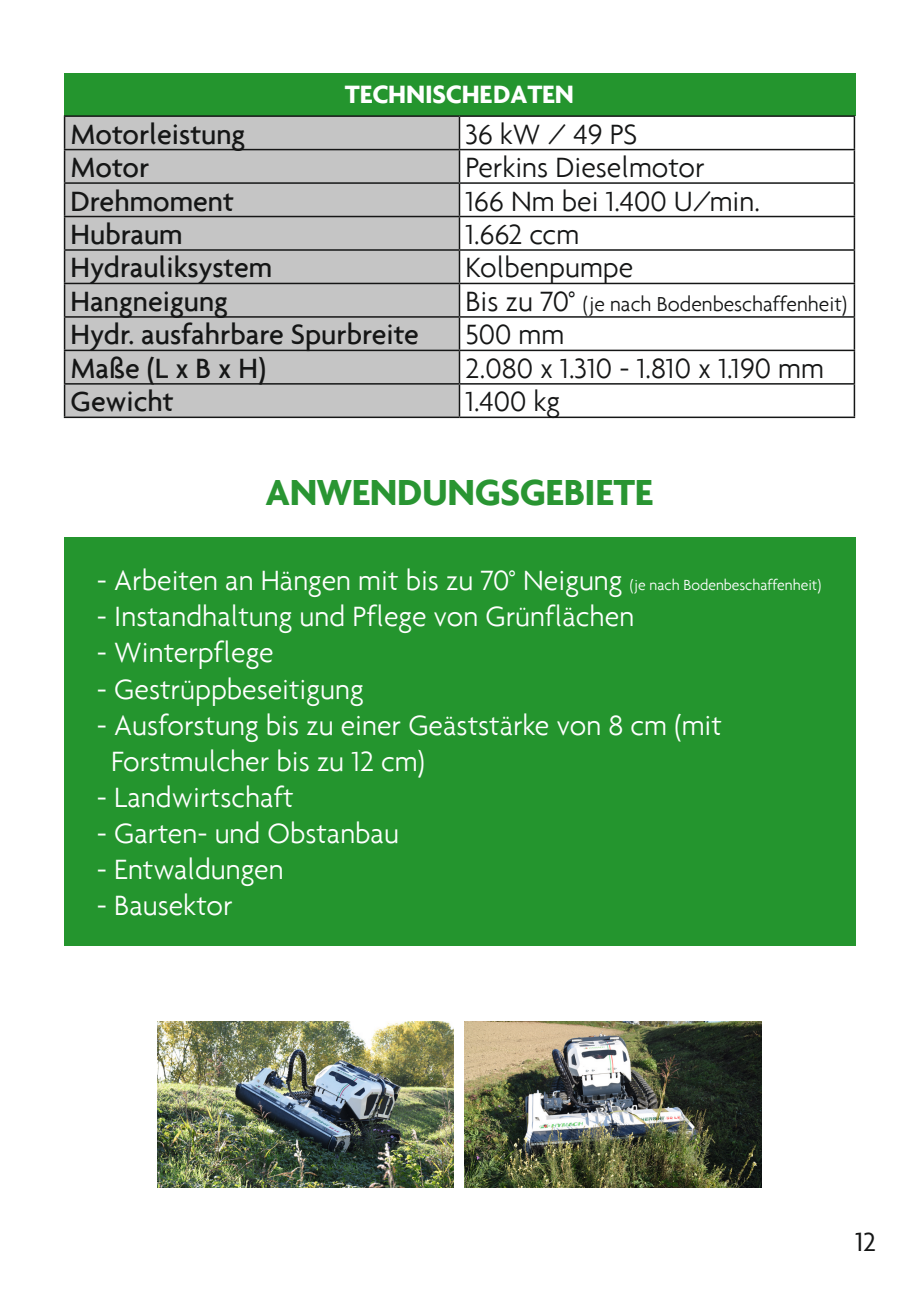
<style>
.page{position:relative;width:919px;height:1289px;background:#fff}
.page>*{position:absolute;margin:0;border:0;box-sizing:border-box;transform-origin:0 0}
.t1{font:700 39px "Agenda";letter-spacing:-.01em;color:#299532}
.t2{font:300 30px "Agenda";color:#fff}
.t3{font:500 30px "Agenda";color:#151616}
.t4{font:300 30px "Agenda";color:#151616}
.t5{font:28.5px "Agenda";color:#151616}
.t6{font:700 27px "Agenda";letter-spacing:-.005em;color:#fff}
.t7{font:300 21.75px "Agenda";color:#151616}
.s1{font-size:30px}
.s2{font-size:15.75px}
</style>
<div class="page">
<img style="left:464px;top:1021px;width:297px;height:166px">
<img style="left:158px;top:1021px;width:295px;height:166px">
<div style="left:64px;top:537px;width:791px;height:408px;background:#24952e"></div>
<div style="left:64px;top:73px;width:791px;height:42px;background:#24952e"></div>
<div style="left:65px;top:117px;width:393px;height:299px;background:#c5c5c5"></div>
<hr style="left:64px;top:115px;width:395px;height:2px;background:#151616">
<hr style="left:64px;top:117px;width:1px;height:32px;background:#151616">
<hr style="left:459px;top:115px;width:396px;height:2px;background:#151616">
<hr style="left:458px;top:117px;width:2px;height:32px;background:#151616">
<hr style="left:853px;top:117px;width:2px;height:32px;background:#151616">
<hr style="left:64px;top:149px;width:395px;height:1px;background:#151616">
<hr style="left:64px;top:150px;width:1px;height:32px;background:#151616">
<hr style="left:459px;top:149px;width:396px;height:1px;background:#151616">
<hr style="left:458px;top:150px;width:2px;height:32px;background:#151616">
<hr style="left:853px;top:150px;width:2px;height:32px;background:#151616">
<hr style="left:64px;top:182px;width:395px;height:2px;background:#151616">
<hr style="left:64px;top:184px;width:1px;height:32px;background:#151616">
<hr style="left:459px;top:182px;width:396px;height:2px;background:#151616">
<hr style="left:458px;top:184px;width:2px;height:32px;background:#151616">
<hr style="left:853px;top:184px;width:2px;height:32px;background:#151616">
<hr style="left:64px;top:216px;width:395px;height:1px;background:#151616">
<hr style="left:64px;top:217px;width:1px;height:32px;background:#151616">
<hr style="left:459px;top:216px;width:396px;height:1px;background:#151616">
<hr style="left:458px;top:217px;width:2px;height:32px;background:#151616">
<hr style="left:853px;top:217px;width:2px;height:32px;background:#151616">
<hr style="left:64px;top:249px;width:395px;height:2px;background:#151616">
<hr style="left:64px;top:251px;width:1px;height:32px;background:#151616">
<hr style="left:459px;top:249px;width:396px;height:2px;background:#151616">
<hr style="left:458px;top:251px;width:2px;height:32px;background:#151616">
<hr style="left:853px;top:251px;width:2px;height:32px;background:#151616">
<hr style="left:64px;top:283px;width:395px;height:1px;background:#151616">
<hr style="left:64px;top:284px;width:1px;height:32px;background:#151616">
<hr style="left:459px;top:283px;width:396px;height:1px;background:#151616">
<hr style="left:458px;top:284px;width:2px;height:32px;background:#151616">
<hr style="left:853px;top:284px;width:2px;height:32px;background:#151616">
<hr style="left:64px;top:316px;width:395px;height:2px;background:#151616">
<hr style="left:64px;top:318px;width:1px;height:31px;background:#151616">
<hr style="left:459px;top:316px;width:396px;height:2px;background:#151616">
<hr style="left:458px;top:318px;width:2px;height:31px;background:#151616">
<hr style="left:853px;top:318px;width:2px;height:31px;background:#151616">
<hr style="left:64px;top:349px;width:395px;height:2px;background:#151616">
<hr style="left:64px;top:351px;width:1px;height:32px;background:#151616">
<hr style="left:459px;top:349px;width:396px;height:2px;background:#151616">
<hr style="left:458px;top:351px;width:2px;height:32px;background:#151616">
<hr style="left:853px;top:351px;width:2px;height:32px;background:#151616">
<hr style="left:64px;top:383px;width:395px;height:1px;background:#151616">
<hr style="left:64px;top:384px;width:1px;height:32px;background:#151616">
<hr style="left:459px;top:383px;width:396px;height:1px;background:#151616">
<hr style="left:458px;top:384px;width:2px;height:32px;background:#151616">
<hr style="left:853px;top:384px;width:2px;height:32px;background:#151616">
<hr style="left:64px;top:416px;width:395px;height:2px;background:#151616">
<hr style="left:459px;top:416px;width:396px;height:2px;background:#151616">
<p class="t6" style="left:345px;top:77px;width:231px">TECHNISCHE DATEN</p>
<p class="t3" style="left:71px;top:116px;width:176px">Motorleistung</p>
<p class="t4" style="left:465px;top:116px;width:173px">36 kW / 49 PS</p>
<p class="t3" style="left:71px;top:149px;width:80px">Motor</p>
<p class="t4" style="left:465px;top:150px;width:241px">Perkins Dieselmotor</p>
<p class="t3" style="left:71px;top:183px;width:165px">Drehmoment</p>
<p class="t4" style="left:465px;top:183px;width:296px">166 Nm bei 1.400 U/min.</p>
<p class="t3" style="left:71px;top:216px;width:114px">Hubraum</p>
<p class="t4" style="left:465px;top:217px;width:115px">1.662 ccm</p>
<p class="t3" style="left:71px;top:249px;width:203px">Hydrauliksystem</p>
<p class="t4" style="left:465px;top:250px;width:169px">Kolbenpumpe</p>
<p class="t3" style="left:71px;top:283px;width:159px">Hangneigung</p>
<p class="t7" style="left:465px;top:291px;width:383px"><span class="s1">Bis zu 70°</span> (je nach Bodenbeschaffenheit)</p>
<p class="t3" style="left:71px;top:316px;width:350px">Hydr. ausfahrbare Spurbreite</p>
<p class="t4" style="left:465px;top:317px;width:100px">500 mm</p>
<p class="t3" style="left:71px;top:350px;width:197px">Maße (L x B x H)</p>
<p class="t4" style="left:465px;top:350px;width:360px">2.080 x 1.310 - 1.810 x 1.190 mm</p>
<p class="t3" style="left:71px;top:383px;width:105px">Gewicht</p>
<p class="t4" style="left:465px;top:384px;width:96px">1.400 kg</p>
<p class="t1" style="left:265px;top:468px;width:389px">ANWENDUNGSGEBIETE</p>
<p class="t2" style="left:97px;top:563px;width:725px">- Arbeiten an Hängen mit bis zu 70° Neigung <span class="s2">(je nach Bodenbeschaffenheit)</span></p>
<p class="t2" style="left:97px;top:599px;width:538px">- Instandhaltung und Pflege von Grünflächen</p>
<p class="t2" style="left:97px;top:635px;width:178px">- Winterpflege</p>
<p class="t2" style="left:97px;top:671px;width:268px">- Gestrüppbeseitigung</p>
<p class="t2" style="left:97px;top:707px;width:626px">- Ausforstung bis zu einer Geäststärke von 8 cm (mit</p>
<p class="t2" style="left:111px;top:743px;width:315px">Forstmulcher bis zu 12 cm)</p>
<p class="t2" style="left:97px;top:779px;width:198px">- Landwirtschaft</p>
<p class="t2" style="left:97px;top:815px;width:303px">- Garten- und Obstanbau</p>
<p class="t2" style="left:97px;top:851px;width:188px">- Entwaldungen</p>
<p class="t2" style="left:97px;top:887px;width:137px">- Bausektor</p>
<p class="t5" style="left:855px;top:1226px;width:22px">12</p>
</div>
